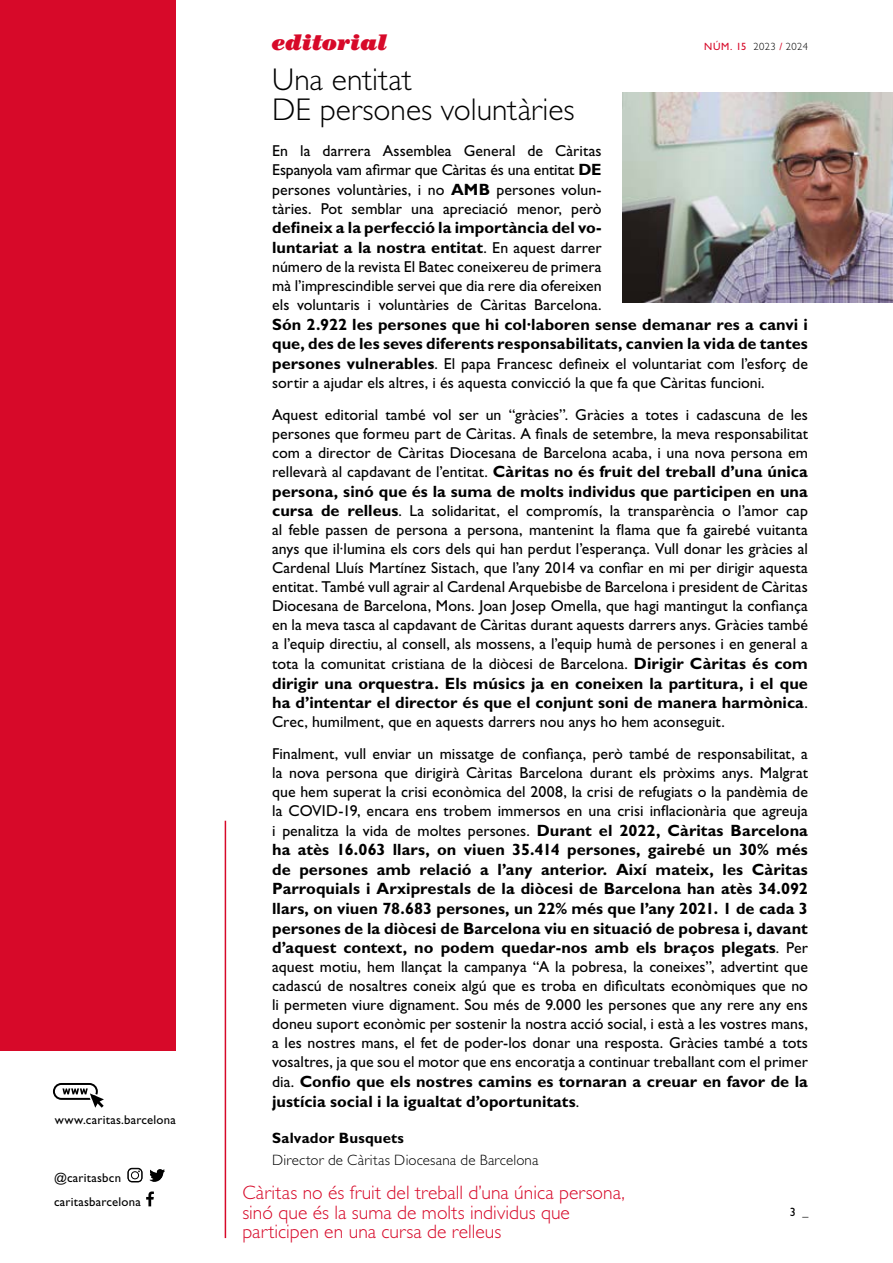
<style>
.page{position:relative;width:893px;height:1263px;background:#fff}
.page>*{position:absolute;margin:0;border:0;box-sizing:border-box;transform-origin:0 0}
.t1{font:300 31.5px/30px "Gill Sans Std";color:#000}
.t2{font:italic 900 22.5px "Century Std";letter-spacing:.01em;color:#d70929}
.t3{font:300 19.5px/19.5px "Gill Sans Std";letter-spacing:.005em;color:#d70929}
.t4{font:700 16.35px/19.6px "Gill Sans Std";letter-spacing:.005em;color:#000}
.t5{font:15.9px/19px "Gill Sans Std";color:#000;text-align:justify}
.t6{font:300 15px "Gill Sans Std";letter-spacing:.015em;color:#000}
.t7{font:700 15px "Gill Sans Std";letter-spacing:.01em;color:#000}
.t8{font:12.75px/24px "Gill Sans Std";letter-spacing:.015em;color:#000}
.t9{font:12px "Gill Sans Std";color:#000}
.t10{font:300 10.5px "Gill Sans Std";letter-spacing:.045em;color:#000}
.s1{font-weight:400;color:#d70929}
.s2{font-weight:700;font-size:16.35px}
.s3{font-weight:400;font-size:15.9px}
</style>
<div class="page">
<div style="left:0;top:0;width:175px;height:1050px;background:#d70929"></div>
<img style="left:623px;top:92px;width:270px;height:211px">
<svg style="left:146px;top:1191px;width:8px;height:15px"></svg>
<svg style="left:149px;top:1169px;width:16px;height:13px"></svg>
<svg style="left:128px;top:1168px;width:14px;height:14px"></svg>
<svg style="left:53px;top:1083px;width:51px;height:25px"></svg>
<hr style="left:225px;top:821px;width:1px;height:417px;background:#d70929">
<p class="t8" style="left:55px;top:1108px;width:123px">www.caritas.barcelona</p>
<p class="t8" style="left:54px;top:1166px;width:88px">@caritasbcn caritasbarcelona</p>
<h2 class="t2" style="left:272px;top:29px;width:117px">editorial</h2>
<p class="t10" style="left:704px;top:40px;width:105px"><span class="s1">NÚM. 15</span> 2023 <span class="s1">/</span> 2024</p>
<h1 class="t1" style="left:272px;top:64px;width:304px">Una entitat<br>DE persones voluntàries</h1>
<p class="t5" style="left:272px;top:141px;width:331px">En la darrera Assemblea General de Càritas Espanyola vam afirmar que Càritas és una entitat <span class="s2">DE </span>persones voluntàries, i no <span class="s2">AMB</span> persones volun&shy;tàries. Pot semblar una apreciació menor, però</p>
<p class="t4" style="left:272px;top:218px;width:331px">defineix a la perfecció la importància del vo&shy;luntariat a la nostra entitat<span class="s3">. En aquest darrer</span></p>
<p class="t5" style="left:272px;top:257px;width:331px">número de la revista El Batec coneixereu de primera mà l’imprescindible servei que dia rere dia ofereixen els voluntaris i voluntàries de Càritas Barcelona.</p>
<p class="t4" style="left:272px;top:314px;width:537px">Són 2.922 les persones que hi col·laboren sense demanar res a canvi i que, des de les seves diferents responsabilitats, canvien la vida de tantes</p>
<p class="t5" style="left:272px;top:354px;width:537px"><span class="s2">persones vulnerables</span>. El papa Francesc defineix el voluntariat com l’esforç de sortir a ajudar els altres, i és aquesta convicció la que fa que Càritas funcioni.</p>
<p class="t5" style="left:272px;top:405px;width:537px">Aquest editorial també vol ser un “gràcies”. Gràcies a totes i cadascuna de les persones que formeu part de Càritas. A finals de setembre, la meva responsabilitat com a director de Càritas Diocesana de Barcelona acaba, i una nova persona em</p>
<p class="t4" style="left:272px;top:462px;width:537px"><span class="s3">rellevarà al capdavant de l’entitat.</span> Càritas no és fruit del treball d’una única persona, sinó que és la suma de molts individus que participen en una</p>
<p class="t5" style="left:272px;top:502px;width:537px"><span class="s2">cursa de relleus</span>. La solidaritat, el compromís, la transparència o l’amor cap al feble passen de persona a persona, mantenint la flama que fa gairebé vuitanta anys que il·lumina els cors dels qui han perdut l’esperança. Vull donar les gràcies al Cardenal Lluís Martínez Sistach, que l’any 2014 va confiar en mi per dirigir aquesta entitat. També vull agrair al Cardenal Arquebisbe de Barcelona i president de Càritas Diocesana de Barcelona, Mons. Joan Josep Omella, que hagi mantingut la confiança en la meva tasca al capdavant de Càritas durant aquests darrers anys. Gràcies també a l’equip directiu, al consell, als mossens, a l’equip humà de persones i en general a tota la comunitat cristiana de la diòcesi de Barcelona. <span class="s2">Dirigir Càritas és com</span></p>
<p class="t4" style="left:272px;top:673px;width:537px">dirigir una orquestra. Els músics ja en coneixen la partitura, i el que ha d’intentar el director és que el conjunt soni de manera harmònica<span class="s3">.</span></p>
<p class="t5" style="left:272px;top:706px;width:537px;line-height:31.8px">Crec, humilment, que en aquests darrers nou anys ho hem aconseguit.<br>Finalment, vull enviar un missatge de confiança, però també de responsabilitat, a</p>
<p class="t5" style="left:272px;top:763px;width:537px">la nova persona que dirigirà Càritas Barcelona durant els pròxims anys. Malgrat que hem superat la crisi econòmica del 2008, la crisi de refugiats o la pandèmia de la COVID-19, encara ens trobem immersos en una crisi inflacionària que agreuja i penalitza la vida de moltes persones. <span class="s2">Durant el 2022, Càritas Barcelona</span></p>
<p class="t4" style="left:272px;top:840px;width:537px;text-align:justify">ha atès 16.063 llars, on viuen 35.414 persones, gairebé un 30% més de persones amb relació a l’any anterior. Així mateix, les Càritas Parroquials i Arxiprestals de la diòcesi de Barcelona han atès 34.092 llars, on viuen 78.683 persones, un 22% més que l’any 2021. 1 de cada 3 persones de la diòcesi de Barcelona viu en situació de pobresa i, davant d’aquest context, no podem quedar-nos amb els braços plegats<span class="s3">. Per</span></p>
<p class="t5" style="left:272px;top:957px;width:537px">aquest motiu, hem llançat la campanya “A la pobresa, la coneixes”, advertint que cadascú de nosaltres coneix algú que es troba en dificultats econòmiques que no li permeten viure dignament. Sou més de 9.000 les persones que any rere any ens doneu suport econòmic per sostenir la nostra acció social, i està a les vostres mans, a les nostres mans, el fet de poder-los donar una resposta. Gràcies també a tots vosaltres, ja que sou el motor que ens encoratja a continuar treballant com el primer</p>
<p class="t4" style="left:272px;top:1071px;width:537px"><span class="s3">dia.</span> Confio que els nostres camins es tornaran a creuar en favor de la justícia social i la igualtat d’oportunitats<span class="s3">.</span></p>
<p class="t7" style="left:272px;top:1129px;width:133px">Salvador Busquets</p>
<p class="t6" style="left:272px;top:1152px;width:268px">Director de Càritas Diocesana de Barcelona</p>
<p class="t3" style="left:242px;top:1183px;width:384px">Càritas no és fruit del treball d’una única persona, sinó que és la suma de molts individus que participen en una cursa de relleus</p>
<p class="t9" style="left:790px;top:1205px;width:20px">3 _</p>
</div>
